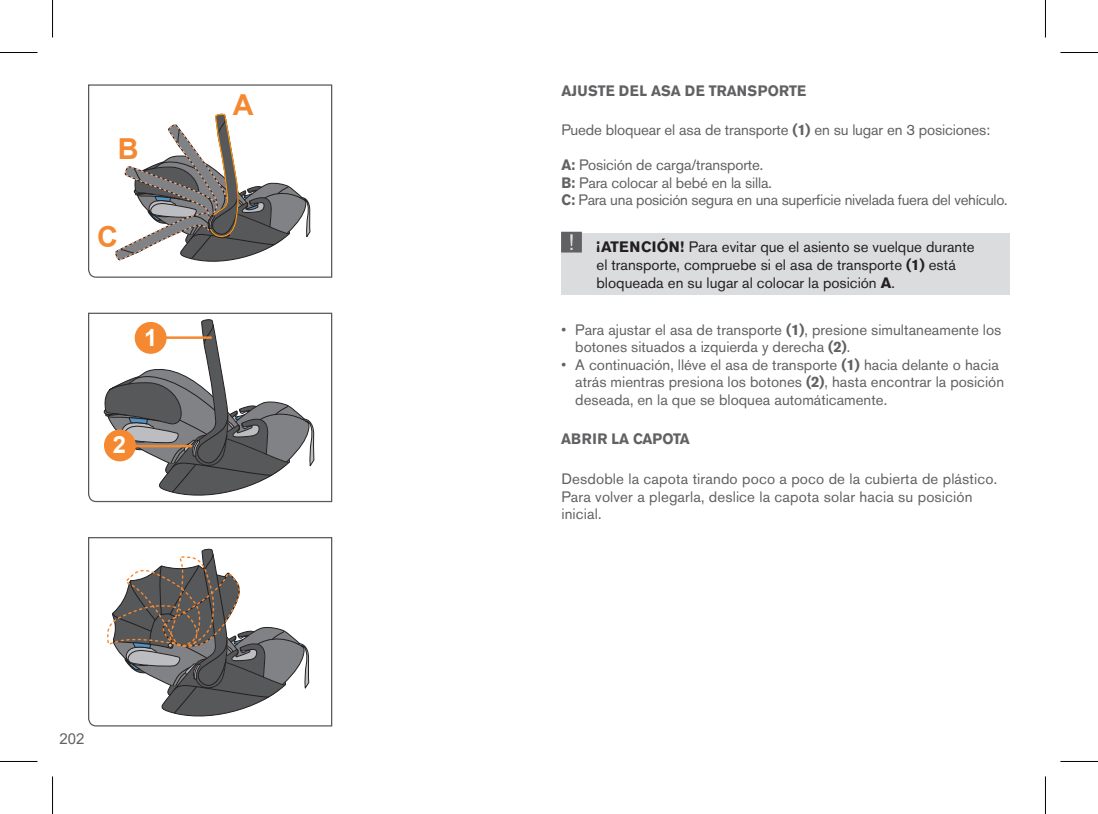
<style>
.page{position:relative;width:1098px;height:814px;background:#fff}
.page>*{position:absolute;margin:0;border:0;box-sizing:border-box;transform-origin:0 0}
.t1{font:75px "Warnung Cybex";color:#616164}
.t2{font:700 29px "Arial";color:#f58932}
.t3{font:700 23.75px "Arial";color:#fff}
.t4{font:15px/17.5px "Akzidenz Grotesk Pro";color:#616164}
.t5{font:15px/18px "Akzidenz Grotesk Pro";color:#231f20}
.t6{font:15px/17.5px "Akzidenz Grotesk Pro";letter-spacing:-.02em;color:#616164}
.t7{font:700 15px "Akzidenz Grotesk Pro";color:#616164;scale:.94 1}
.t8{font:15px "Arial";color:#616164}
.s1{font-weight:700}
.s2{font-family:"Arial"}
</style>
<div class="page">
<div style="left:561px;top:234px;width:448px;height:61px;background:#dbdcde"></div>
<svg style="left:88px;top:537px;width:245px;height:190px"></svg>
<svg style="left:88px;top:84px;width:245px;height:194px"></svg>
<svg style="left:88px;top:312px;width:245px;height:191px"></svg>
<hr style="left:163px;top:336px;width:48px;height:3px;background:#f58932">
<div style="left:135px;top:322px;width:32px;height:32px;background:#f58932;border-radius:50%"></div>
<hr style="left:128px;top:445px;width:63px;height:2px;background:#f58932">
<div style="left:104px;top:429px;width:32px;height:32px;background:#f58932;border-radius:50%"></div>
<hr style="left:0;top:52px;width:38px;height:1px;background:#000">
<hr style="left:1060px;top:52px;width:37px;height:1px;background:#000">
<hr style="left:0;top:761px;width:38px;height:1px;background:#000">
<hr style="left:1060px;top:761px;width:37px;height:1px;background:#000">
<hr style="left:52px;top:0;width:1px;height:38px;background:#000">
<hr style="left:52px;top:776px;width:1px;height:38px;background:#000">
<hr style="left:1044px;top:0;width:1px;height:38px;background:#000">
<hr style="left:1044px;top:776px;width:1px;height:38px;background:#000">
<h2 class="t2" style="left:118px;top:129px;width:22px">B</h2>
<h2 class="t2" style="left:97px;top:218px;width:22px">C</h2>
<h3 class="t3" style="left:144px;top:322px;width:15px">1</h3>
<h3 class="t3" style="left:113px;top:429px;width:15px">2</h3>
<h2 class="t2" style="left:232px;top:86px;width:22px">A</h2>
<p class="t8" style="left:59px;top:728px;width:27px">202</p>
<p class="t7" style="left:561px;top:81px;width:262px">AJUSTE DEL ASA DE TRANSPORTE</p>
<p class="t4" style="left:561px;top:121px;width:430px">Puede bloquear el asa de transporte <span class="s1">(1)</span> en su lugar en 3 posiciones:</p>
<p class="t6" style="left:561px;top:156px;width:447px"><span class="s1">A:</span> Posición de carga/transporte.<br><span class="s1">B:</span> Para colocar al bebé en la silla.<br><span class="s1">C:</span> Para una posición segura en una superficie nivelada fuera del vehículo.</p>
<h1 class="t1" style="left:561px;top:194px;width:22px">!</h1>
<p class="t5" style="left:596px;top:238px;width:379px"><span class="s1">¡ATENCIÓN!</span> Para evitar que el asiento se vuelque durante el transporte, compruebe si el asa de transporte <span class="s1">(1)</span> está bloqueada en su lugar al colocar la posición <span class="s1">A</span>.</p>
<p class="t4" style="left:575px;top:321px;width:427px;text-indent:-14px"><span class="s2">•</span> Para ajustar el asa de transporte <span class="s1">(1)</span>, presione simultaneamente los botones situados a izquierda y derecha <span class="s1">(2)</span>.</p>
<p class="t4" style="left:575px;top:356px;width:430px;text-indent:-14px"><span class="s2">•</span> A continuación, lléve el asa de transporte <span class="s1">(1)</span> hacia delante o hacia atrás mientras presiona los botones <span class="s1">(2)</span>, hasta encontrar la posición deseada, en la que se bloquea automáticamente.</p>
<p class="t7" style="left:561px;top:429px;width:138px">ABRIR LA CAPOTA</p>
<p class="t4" style="left:561px;top:470px;width:437px">Desdoble la capota tirando poco a poco de la cubierta de plástico.<br>Para volver a plegarla, deslice la capota solar hacia su posición inicial.</p>
</div>
